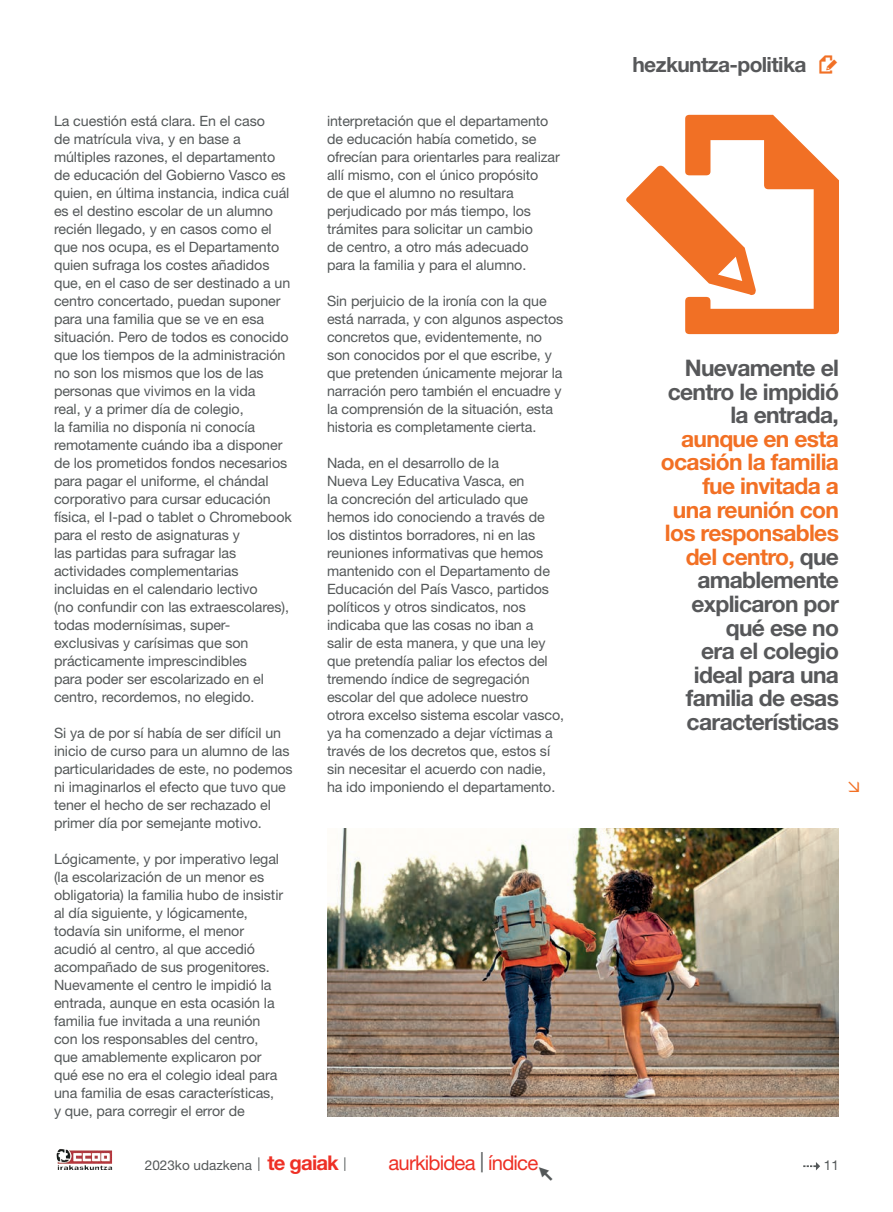
<style>
.page{position:relative;width:893px;height:1212px;background:#fff}
.page>*{position:absolute;margin:0;border:0;box-sizing:border-box;transform-origin:0 0}
.t1{font:700 22.8px/23.5px "Helvetica Neue LT Std";letter-spacing:-.03em;color:#57585a;text-align:right}
.t2{font:700 21px "Helvetica Neue LT Std";letter-spacing:-.03em;color:#57585a}
.t3{font:20.25px "Helvetica Neue LT Std";letter-spacing:-.04em;color:#ee3025}
.t4{font:14.25px/18px "Helvetica Neue LT Std";letter-spacing:-.005em;color:#545859}
.t5{font:13.5px "Helvetica Neue LT Std";color:#545859}
.s1{color:#f27024}
.s2{font-weight:700;font-size:20.25px;color:#ee3025}
.s3{color:#545859}
</style>
<div class="page">
<svg style="left:803px;top:1162px;width:17px;height:8px"></svg>
<svg style="left:57px;top:1149px;width:11px;height:7px"></svg>
<svg style="left:626px;top:115px;width:213px;height:219px"></svg>
<img style="left:327px;top:828px;width:512px;height:288px">
<p class="t4" style="left:54px;top:112px;width:239px">La cuestión está clara. En el caso<br>de matrícula viva, y en base a múltiples razones, el departamento de educación del Gobierno Vasco es quien, en última instancia, indica cuál es el destino escolar de un alumno recién llegado, y en casos como el que nos ocupa, es el Departamento quien sufraga los costes añadidos que, en el caso de ser destinado a un centro concertado, puedan suponer para una familia que se ve en esa situación. Pero de todos es conocido que los tiempos de la administración no son los mismos que los de las personas que vivimos en la vida<br>real, y a primer día de colegio,<br>la familia no disponía ni conocía remotamente cuándo iba a disponer de los prometidos fondos necesarios para pagar el uniforme, el chándal corporativo para cursar educación física, el I-pad o tablet o Chromebook para el resto de asignaturas y<br>las partidas para sufragar las actividades complementarias incluidas en el calendario lectivo<br>(no confundir con las extraescolares), todas modernísimas, super&shy;exclusivas y carísimas que son prácticamente imprescindibles<br>para poder ser escolarizado en el centro, recordemos, no elegido.</p>
<p class="t4" style="left:54px;top:724px;width:240px">Si ya de por sí había de ser difícil un inicio de curso para un alumno de las particularidades de este, no podemos ni imaginarlos el efecto que tuvo que tener el hecho de ser rechazado el primer día por semejante motivo.</p>
<p class="t4" style="left:54px;top:850px;width:231px">Lógicamente, y por imperativo legal (la escolarización de un menor es obligatoria) la familia hubo de insistir al día siguiente, y lógicamente, todavía sin uniforme, el menor acudió al centro, al que accedió acompañado de sus progenitores.<br>Nuevamente el centro le impidió la entrada, aunque en esta ocasión la familia fue invitada a una reunión con los responsables del centro, que amablemente explicaron por qué ese no era el colegio ideal para una familia de esas características, y que, para corregir el error de</p>
<p class="t4" style="left:327px;top:112px;width:234px">interpretación que el departamento de educación había cometido, se ofrecían para orientarles para realizar allí mismo, con el único propósito<br>de que el alumno no resultara perjudicado por más tiempo, los trámites para solicitar un cambio<br>de centro, a otro más adecuado para la familia y para el alumno.</p>
<p class="t4" style="left:327px;top:292px;width:238px">Sin perjuicio de la ironía con la que está narrada, y con algunos aspectos concretos que, evidentemente, no son conocidos por el que escribe, y que pretenden únicamente mejorar la narración pero también el encuadre y la comprensión de la situación, esta historia es completamente cierta.</p>
<p class="t4" style="left:327px;top:454px;width:239px">Nada, en el desarrollo de la<br>Nueva Ley Educativa Vasca, en<br>la concreción del articulado que hemos ido conociendo a través de los distintos borradores, ni en las reuniones informativas que hemos mantenido con el Departamento de Educación del País Vasco, partidos políticos y otros sindicatos, nos indicaba que las cosas no iban a<br>salir de esta manera, y que una ley que pretendía paliar los efectos del tremendo índice de segregación escolar del que adolece nuestro otrora excelso sistema escolar vasco, ya ha comenzado a dejar víctimas a través de los decretos que, estos sí sin necesitar el acuerdo con nadie, ha ido imponiendo el departamento.</p>
<p class="t2" style="left:632px;top:52px;width:175px">hezkuntza-politika</p>
<p class="t1" style="left:661px;top:356px;width:180px">Nuevamente el centro le impidió la entrada, <span class="s1">aunque en esta ocasión la familia fue invitada a una reunión con los responsables del centro,</span> que amablemente explicaron por qué ese no<br>era el colegio ideal para una familia de esas características</p>
<p class="t5" style="left:145px;top:1157px;width:203px">2023ko udazkena | <span class="s2">te gaiak</span> |</p>
<h3 class="t3" style="left:389px;top:1150px;width:166px">aurkibidea <span class="s3">|</span> índice<sub>µ</sub></h3>
<p class="t5" style="left:824px;top:1157px;width:17px">11</p>
</div>
